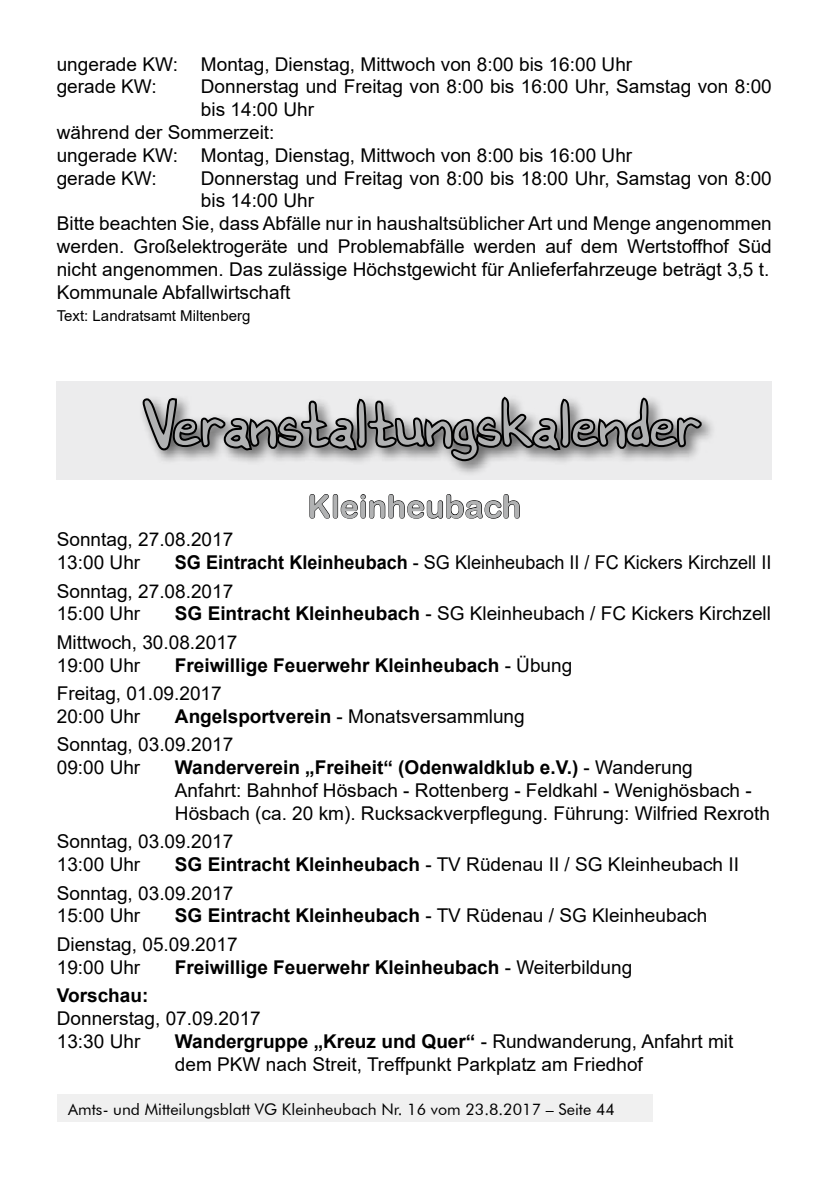
<style>
.page{position:relative;width:840px;height:1191px;background:#fff}
.page>*{position:absolute;margin:0;border:0;box-sizing:border-box;transform-origin:0 0}
.t1{font:68px "Bernies Hand";color:#b1b2b3}
.t2{font:32px "Arial Rounded MT Bold";color:#b1b2b3}
.t3{font:19px/22.8px "Arial";color:#000}
.t4{font:700 19px/28.4px "Arial";color:#000}
.t5{font:19px/28.4px "Arial";color:#000;scale:.95 1}
.t6{font:16px "Futura BT";color:#000}
.t7{font:15px "Arial";color:#000}
.s1{font-weight:700}
.s2{font-weight:400}
</style>
<div class="page">
<div style="left:57px;top:1095px;width:595px;height:27px;background:#f0f0f0"></div>
<div style="left:57px;top:381px;width:714px;height:98px;background:#ececed"></div>
<div style="left:137px;top:393px;width:579px;height:84px;background:#000;opacity:.6"></div>
<svg style="left:140px;top:394px;width:564px;height:125px"></svg>
<p class="t3" style="left:57px;top:52px;width:576px">ungerade KW: Montag, Dienstag, Mittwoch von 8:00 bis 16:00 Uhr gerade KW:</p>
<p class="t3" style="left:201px;top:75px;width:572px">Donnerstag und Freitag von 8:00 bis 16:00 Uhr, Samstag von 8:00</p>
<p class="t3" style="left:201px;top:98px;width:114px">bis 14:00 Uhr</p>
<p class="t3" style="left:57px;top:121px;width:219px">während der Sommerzeit:</p>
<p class="t3" style="left:57px;top:144px;width:576px">ungerade KW: Montag, Dienstag, Mittwoch von 8:00 bis 16:00 Uhr</p>
<p class="t3" style="left:57px;top:166px;width:101px">gerade KW:</p>
<p class="t3" style="left:201px;top:166px;width:572px">Donnerstag und Freitag von 8:00 bis 18:00 Uhr, Samstag von 8:00</p>
<p class="t3" style="left:201px;top:189px;width:114px">bis 14:00 Uhr</p>
<p class="t3" style="left:57px;top:212px;width:716px">Bitte beachten Sie, dass Abfälle nur in haushaltsüblicher Art und Menge angenommen</p>
<p class="t3" style="left:57px;top:235px;width:716px">werden. Großelektrogeräte und Problemabfälle werden auf dem Wertstoffhof Süd</p>
<p class="t3" style="left:57px;top:258px;width:713px">nicht angenommen. Das zulässige Höchstgewicht für Anlieferfahrzeuge beträgt 3,5 t.</p>
<p class="t3" style="left:57px;top:280px;width:235px">Kommunale Abfallwirtschaft</p>
<p class="t7" style="left:57px;top:306px;width:195px">Text: Landratsamt Miltenberg</p>
<h1 class="t1" style="left:143px;top:374px;width:558px">Veranstaltungskalender</h1>
<h2 class="t2" style="left:307px;top:487px;width:215px">Kleinheubach</h2>
<p class="t3" style="left:57px;top:528px;width:178px">Sonntag, 27.08.2017<br>13:00 Uhr</p>
<p class="t5" style="left:57px;top:548px;width:753px;text-indent:118px"><span class="s1">SG Eintracht Kleinheubach</span> - SG Kleinheubach II / FC Kickers Kirchzell II<br>Sonntag, 27.08.2017</p>
<p class="t3" style="left:57px;top:602px;width:85px">15:00 Uhr</p>
<p class="t3" style="left:57px;top:599px;width:715px;line-height:28.4px;text-indent:118px"><span class="s1">SG Eintracht Kleinheubach</span> - SG Kleinheubach / FC Kickers Kirchzell<br>Mittwoch, 30.08.2017</p>
<p class="t3" style="left:57px;top:653px;width:85px">19:00 Uhr</p>
<p class="t4" style="left:57px;top:651px;width:516px;text-indent:118px">Freiwillige Feuerwehr Kleinheubach <span class="s2">- Übung<br>Freitag, 01.09.2017</span></p>
<p class="t3" style="left:57px;top:704px;width:85px">20:00 Uhr</p>
<p class="t3" style="left:57px;top:702px;width:469px;line-height:28.4px;text-indent:118px"><span class="s1">Angelsportverein</span> - Monatsversammlung<br>Sonntag, 03.09.2017</p>
<p class="t3" style="left:57px;top:756px;width:85px">09:00 Uhr</p>
<p class="t3" style="left:175px;top:756px;width:596px"><span class="s1">Wanderverein „Freiheit“ (Odenwaldklub e.V.)</span> - Wanderung<br>Anfahrt: Bahnhof Hösbach - Rottenberg - Feldkahl - Wenighösbach -<br>Hösbach (ca. 20 km). Rucksackverpflegung. Führung: Wilfried Rexroth</p>
<p class="t3" style="left:57px;top:830px;width:178px">Sonntag, 03.09.2017<br>13:00 Uhr</p>
<p class="t3" style="left:57px;top:850px;width:683px;line-height:28.4px;text-indent:118px"><span class="s1">SG Eintracht Kleinheubach</span> - TV Rüdenau II / SG Kleinheubach II<br>Sonntag, 03.09.2017</p>
<p class="t3" style="left:57px;top:904px;width:85px">15:00 Uhr</p>
<p class="t3" style="left:57px;top:901px;width:651px;line-height:28.4px;text-indent:118px"><span class="s1">SG Eintracht Kleinheubach</span> - TV Rüdenau / SG Kleinheubach<br>Dienstag, 05.09.2017</p>
<p class="t3" style="left:57px;top:955px;width:85px">19:00 Uhr</p>
<p class="t4" style="left:175px;top:953px;width:458px">Freiwillige Feuerwehr Kleinheubach <span class="s2">- Weiterbildung</span></p>
<p class="t4" style="left:57px;top:981px;width:93px">Vorschau:</p>
<p class="t3" style="left:57px;top:1006px;width:205px">Donnerstag, 07.09.2017<br>13:30 Uhr</p>
<p class="t3" style="left:175px;top:1029px;width:559px"><span class="s1">Wandergruppe „Kreuz und Quer“</span> - Rundwanderung, Anfahrt mit dem PKW nach Streit, Treffpunkt Parkplatz am Friedhof</p>
<p class="t6" style="left:68px;top:1099px;width:548px">Amts- und Mitteilungsblatt VG Kleinheubach Nr. 16 vom 23.8.2017 – Seite 44</p>
</div>
